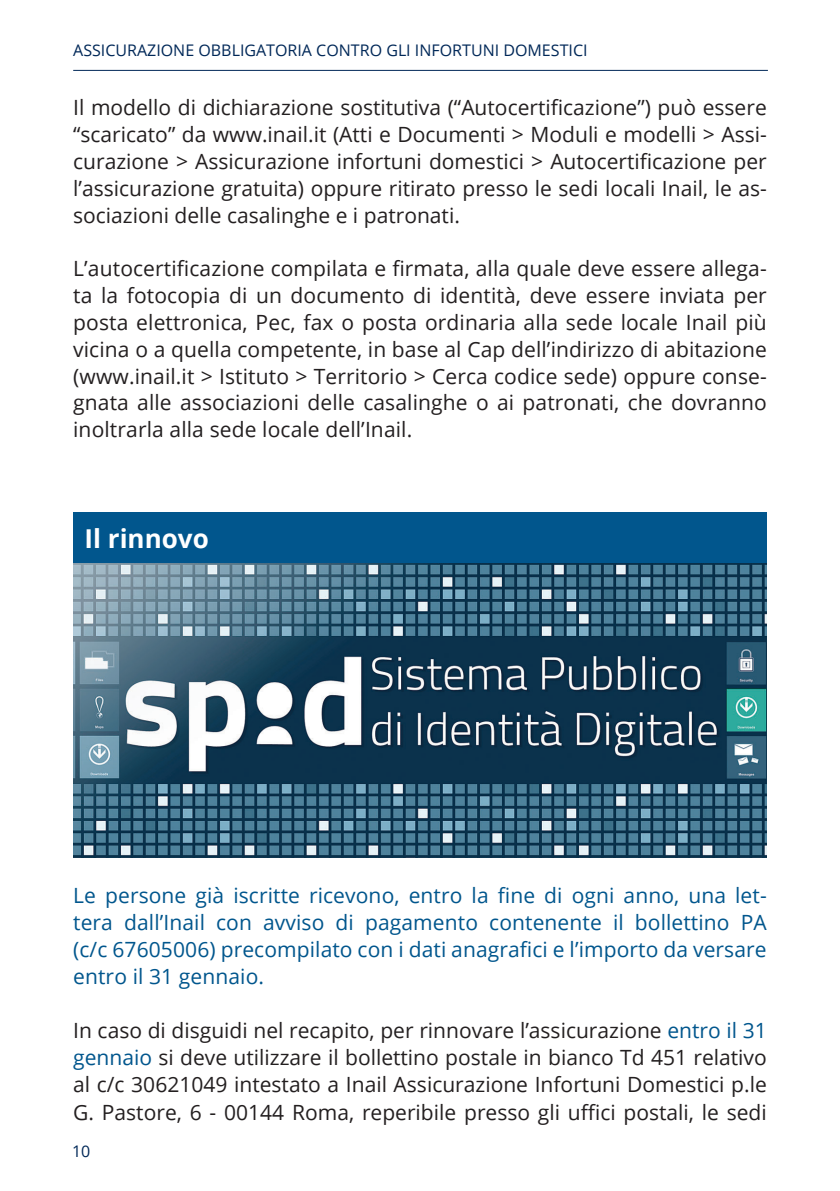
<style>
.page{position:relative;width:840px;height:1191px;background:#fff}
.page>*{position:absolute;margin:0;border:0;box-sizing:border-box;transform-origin:0 0}
.t1{font:700 26px "Open Sans";color:#fff}
.t2{font:21px/26.8px "Open Sans";color:#231f20;text-align:justify}
.t3{font:21px/26.8px "Open Sans";letter-spacing:.005em;color:#01568d;text-align:justify}
.t4{font:16px "Open Sans";color:#002858}
.s1{color:#01568d}
</style>
<div class="page">
<hr style="left:73px;top:70px;width:694px;height:1px;background:#002858">
<div style="left:73px;top:512px;width:693px;height:51px;background:#01568d"></div>
<img style="left:73px;top:563px;width:693px;height:294px">
<p class="t4" style="left:73px;top:39px;width:515px">ASSICURAZIONE OBBLIGATORIA CONTRO GLI INFORTUNI DOMESTICI</p>
<p class="t2" style="left:73px;top:94px;width:694px">Il modello di dichiarazione sostitutiva (“Autocertificazione”) può essere “scaricato” da www.inail.it (Atti e Documenti &gt; Moduli e modelli &gt; Assi&shy;curazione &gt; Assicurazione infortuni domestici &gt; Autocertificazione per l’assicurazione gratuita) oppure ritirato presso le sedi locali Inail, le as&shy;sociazioni delle casalinghe e i patronati.</p>
<p class="t2" style="left:73px;top:255px;width:694px">L’autocertificazione compilata e firmata, alla quale deve essere allega&shy;ta la fotocopia di un documento di identità, deve essere inviata per posta elettronica, Pec, fax o posta ordinaria alla sede locale Inail più vicina o a quella competente, in base al Cap dell’indirizzo di abitazione (www.inail.it &gt; Istituto &gt; Territorio &gt; Cerca codice sede) oppure conse&shy;gnata alle associazioni delle casalinghe o ai patronati, che dovranno inoltrarla alla sede locale dell’Inail.</p>
<p class="t1" style="left:84px;top:520px;width:126px">Il rinnovo</p>
<p class="t3" style="left:73px;top:881px;width:694px">Le persone già iscritte ricevono, entro la fine di ogni anno, una let&shy;tera dall’Inail con avviso di pagamento contenente il bollettino PA (c/c 67605006) precompilato con i dati anagrafici e l’importo da versare entro il 31 gennaio.</p>
<p class="t2" style="left:73px;top:1016px;width:694px">In caso di disguidi nel recapito, per rinnovare l’assicurazione <span class="s1">entro il 31 gennaio</span> si deve utilizzare il bollettino postale in bianco Td 451 relativo al c/c 30621049 intestato a Inail Assicurazione Infortuni Domestici p.le G. Pastore, 6 - 00144 Roma, reperibile presso gli uffici postali, le sedi</p>
<p class="t4" style="left:72px;top:1139px;width:20px">10</p>
</div>
